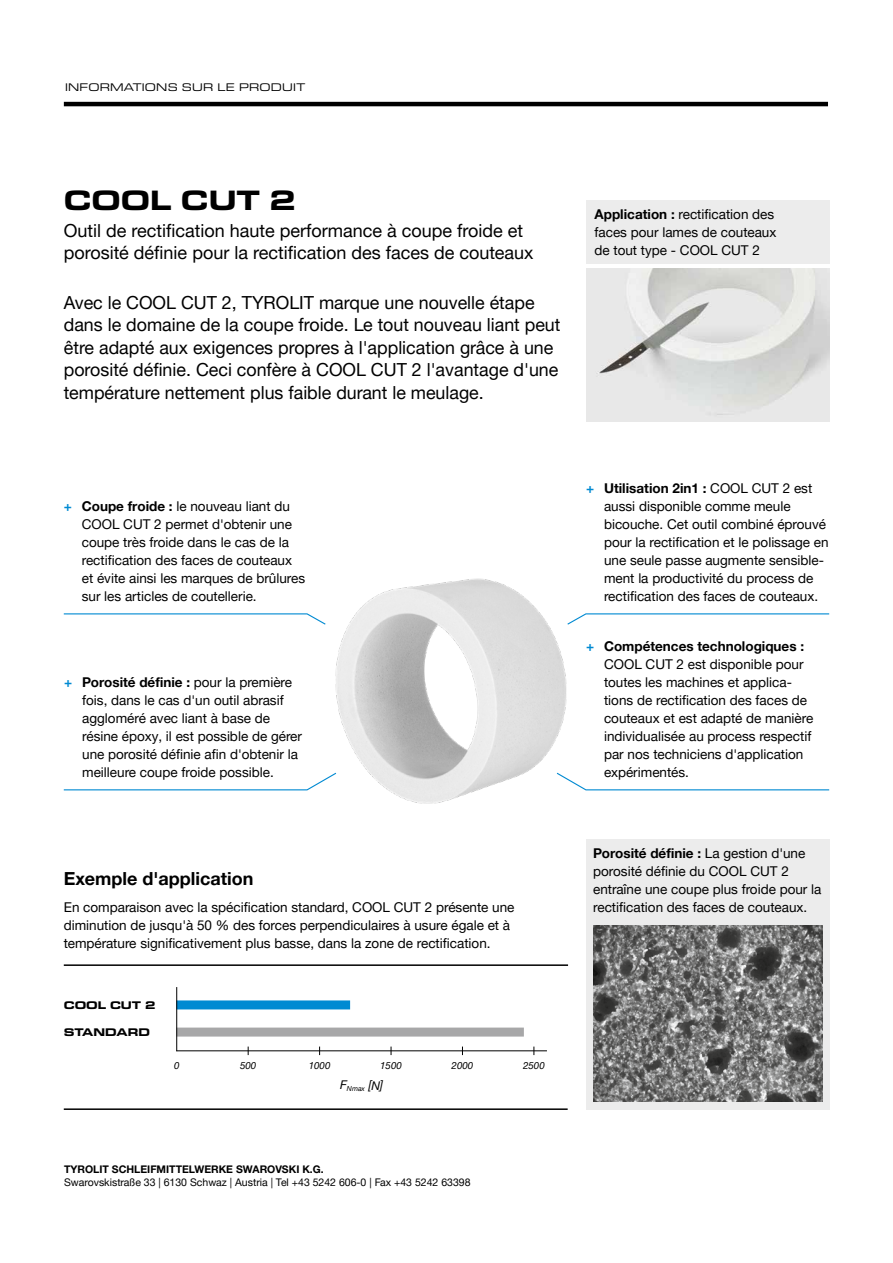
<style>
.page{position:relative;width:893px;height:1263px;background:#fff}
.page>*{position:absolute;margin:0;border:0;box-sizing:border-box;transform-origin:0 0}
.t1{font:700 expanded 28.5px "Eurostile Next W1 G";color:#000}
.t2{font:18px/22.5px "Helvetica Neue LTW1 G";color:#000}
.t3{font:700 18px "Helvetica Neue LTW1 G";color:#000}
.t4{font:13.5px/18px "Helvetica Neue LTW1 G";color:#000}
.t5{font:italic 12px "Helvetica Neue LTW1 G";color:#000}
.t6{font:expanded 11.25px "Eurostile Next W1 G";letter-spacing:.02em;color:#000}
.t7{font:700 expanded 11.25px "Eurostile Next W1 G";color:#000}
.t8{font:10.5px "Helvetica Neue LTW1 G";color:#000}
.t9{font:700 10.5px "Helvetica Neue LTW1 G";color:#000}
.t10{font:italic 9.75px "Helvetica Neue LTW1 G";color:#000}
.s1{font-weight:700}
.s2{font-weight:700;color:#008ad2}
</style>
<div class="page">
<img style="left:335px;top:578px;width:232px;height:226px">
<hr style="left:64px;top:102px;width:764px;height:4px;background:#000">
<div style="left:586px;top:840px;width:243px;height:270px;background:#ececec"></div>
<img style="left:593px;top:925px;width:229px;height:177px">
<svg style="left:63px;top:772px;width:274px;height:19px"></svg>
<img style="left:586px;top:269px;width:243px;height:152px">
<svg style="left:63px;top:613px;width:263px;height:12px"></svg>
<svg style="left:555px;top:772px;width:275px;height:19px"></svg>
<svg style="left:566px;top:613px;width:264px;height:13px"></svg>
<div style="left:176px;top:1027px;width:348px;height:9px;background:#a7a7a8"></div>
<hr style="left:176px;top:1050px;width:371px;height:1px;background:#000">
<div style="left:176px;top:1000px;width:174px;height:9px;background:#008ad2"></div>
<hr style="left:176px;top:987px;width:1px;height:64px;background:#000">
<div style="left:586px;top:201px;width:243px;height:63px;background:#ececec"></div>
<hr style="left:64px;top:964px;width:504px;height:2px;background:#000">
<hr style="left:64px;top:1108px;width:504px;height:2px;background:#000">
<p class="t6" style="left:65px;top:80px;width:242px">INFORMATIONS SUR LE PRODUIT</p>
<h1 class="t1" style="left:64px;top:181px;width:233px">COOL CUT 2</h1>
<h2 class="t2" style="left:64px;top:219px;width:471px">Outil de rectification haute performance à coupe froide et porosité définie pour la rectification des faces de couteaux</h2>
<p class="t2" style="left:64px;top:291px;width:498px">Avec le COOL CUT 2, TYROLIT marque une nouvelle étape dans le domaine de la coupe froide. Le tout nouveau liant peut être adapté aux exigences propres à l'application grâce à une porosité définie. Ceci confère à COOL CUT 2 l'avantage d'une température nettement plus faible durant le meulage.</p>
<p class="t4" style="left:595px;top:205px;width:183px"><span class="s1">Application :</span> rectification des faces pour lames de couteaux de tout type - COOL CUT 2</p>
<p class="t4" style="left:82px;top:497px;width:225px;text-indent:-18px"><span class="s2">+</span> <span class="s1">Coupe froide :</span> le nouveau liant du COOL CUT 2 permet d'obtenir une coupe très froide dans le cas de la rectification des faces de couteaux et évite ainsi les marques de brûlures sur les articles de coutellerie.</p>
<p class="t4" style="left:82px;top:673px;width:221px;text-indent:-18px"><span class="s2">+</span> <span class="s1">Porosité définie :</span> pour la première fois, dans le cas d'un outil abrasif aggloméré avec liant à base de résine époxy, il est possible de gérer une porosité définie afin d'obtenir la meilleure coupe froide possible.</p>
<h2 class="t3" style="left:64px;top:867px;width:191px">Exemple d'application</h2>
<p class="t4" style="left:64px;top:898px;width:452px">En comparaison avec la spécification standard, COOL CUT 2 présente une diminution de jusqu'à 50 % des forces perpendiculaires à usure égale et à température significativement plus basse, dans la zone de rectification.</p>
<p class="t7" style="left:64px;top:997px;width:93px">COOL CUT 2</p>
<p class="t7" style="left:64px;top:1024px;width:88px">STANDARD</p>
<p class="t10" style="left:174px;top:1060px;width:7px">0</p>
<p class="t10" style="left:240px;top:1060px;width:18px">500</p>
<p class="t10" style="left:309px;top:1060px;width:23px">1000</p>
<p class="t10" style="left:380px;top:1060px;width:23px">1500</p>
<p class="t10" style="left:452px;top:1060px;width:23px">2000</p>
<p class="t10" style="left:523px;top:1060px;width:23px">2500</p>
<p class="t5" style="left:340px;top:1077px;width:45px">F<sub>Nmax</sub> [N]</p>
<p class="t9" style="left:64px;top:1163px;width:261px">TYROLIT SCHLEIFMITTELWERKE SWAROVSKI K.G.</p>
<p class="t8" style="left:64px;top:1176px;width:408px">Swarovskistraße 33 | 6130 Schwaz | Austria | Tel +43 5242 606-0 | Fax +43 5242 63398</p>
<p class="t4" style="left:604px;top:479px;width:226px;text-indent:-18px"><span class="s2">+</span> <span class="s1">Utilisation 2in1 :</span> COOL CUT 2 est aussi disponible comme meule bicouche. Cet outil combiné éprouvé pour la rectification et le polissage en une seule passe augmente sensible&shy;ment la productivité du process de rectification des faces de couteaux.</p>
<p class="t4" style="left:604px;top:637px;width:211px;text-indent:-18px"><span class="s2">+</span> <span class="s1">Compétences technologiques :<br></span>COOL CUT 2 est disponible pour toutes les machines et applica&shy;tions de rectification des faces de couteaux et est adapté de manière individualisée au process respectif par nos techniciens d'application expérimentés.</p>
<p class="t4" style="left:593px;top:844px;width:230px"><span class="s1">Porosité définie :</span> La gestion d'une porosité définie du COOL CUT 2 entraîne une coupe plus froide pour la rectification des faces de couteaux.</p>
</div>
